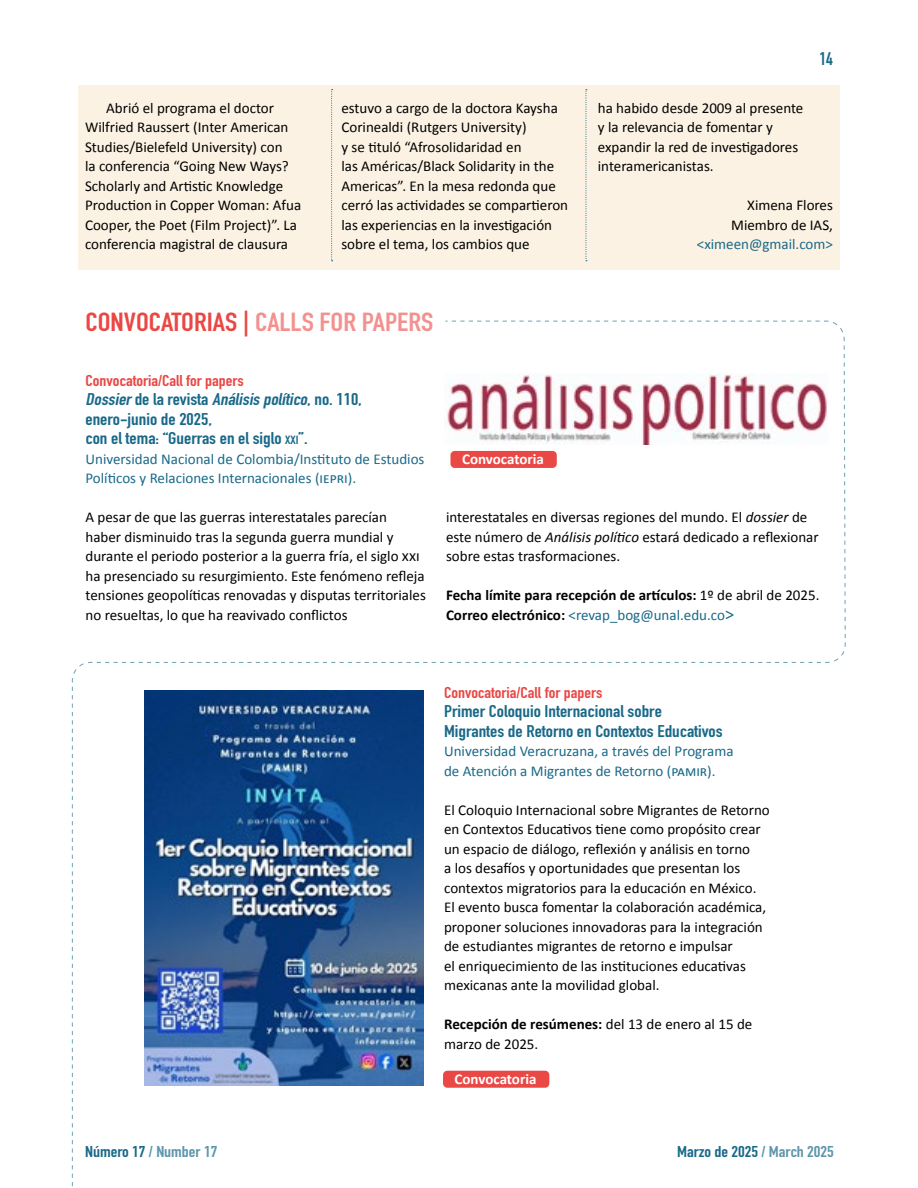
<style>
.page{position:relative;width:918px;height:1188px;background:#fff}
.page>*{position:absolute;margin:0;border:0;box-sizing:border-box;transform-origin:0 0}
.t1{font:700 25.8px "DIN Condensed";color:#e94845;scale:1.16 1}
.t2{font:700 18px "DIN Condensed";color:#196988}
.t3{font:700 16.8px/19.5px "DIN Condensed";color:#196988;scale:1.16 1}
.t4{font:700 15.45px "DIN Condensed";color:#e94845;scale:1.16 1}
.t5{font:700 15.45px "DIN Condensed";color:#196988;scale:1.16 1}
.t6{font:700 15.45px "DIN Condensed";color:#5e96ac;scale:1.16 1}
.t7{font:15px/19.5px "Calibri";color:#000}
.t8{font:15px/19.5px "Calibri";color:#196988}
.t9{font:700 15px/19.5px "Calibri";color:#000}
.t10{font:700 15px "Calibri";color:#fff}
.s1{color:#f2918f}
.s2{font-style:italic}
.s3{font-size:11.7px}
.s4{font-weight:400}
.s5{font-weight:400;color:#196988}
.s6{font-weight:400;font-size:18px;color:#196988}
.s7{font-weight:700}
.s8{color:#196988}
.s9{color:#5e96ac}
</style>
<div class="page">
<div style="left:78px;top:85px;width:762px;height:184px;background:#fbf2e3"></div>
<svg style="left:331px;top:89px;width:2px;height:172px"></svg>
<svg style="left:585px;top:89px;width:2px;height:172px"></svg>
<img style="left:445px;top:373px;width:382px;height:72px">
<div style="left:450px;top:451px;width:107px;height:17px;background:#e94845;border-radius:4px"></div>
<div style="left:443px;top:1071px;width:106px;height:17px;background:#e94845;border-radius:4px"></div>
<img style="left:144px;top:690px;width:280px;height:395px">
<p class="t2" style="left:820px;top:47px;width:15px">14</p>
<p class="t7" style="left:85px;top:97px;width:218px;text-indent:21px">Abrió el programa el doctor Wilfried Raussert (Inter American Studies/Bielefeld University) con<br>la conferencia “Going New Ways?<br>Scholarly and Artistic Knowledge Production in Copper Woman: Afua Cooper, the Poet (Film Project)”. La conferencia magistral de clausura</p>
<p class="t7" style="left:341px;top:97px;width:228px">estuvo a cargo de la doctora Kaysha Corinealdi (Rutgers University)<br>y se tituló “Afrosolidaridad en<br>las Américas/Black Solidarity in the Americas”. En la mesa redonda que cerró las actividades se compartieron las experiencias en la investigación sobre el tema, los cambios que</p>
<p class="t7" style="left:598px;top:97px;width:207px">ha habido desde 2009 al presente y la relevancia de fomentar y expandir la red de investigadores interamericanistas.</p>
<p class="t7" style="left:731px;top:195px;width:103px;text-align:right">Ximena Flores<br>Miembro de IAS,</p>
<p class="t8" style="left:697px;top:234px;width:138px">&lt;ximeen@gmail.com&gt;</p>
<h1 class="t1" style="left:86px;top:305px;width:301px">CONVOCATORIAS | <span class="s1">CALLS FOR PAPERS</span></h1>
<p class="t4" style="left:86px;top:370px;width:138px">Convocatoria/Call for papers</p>
<p class="t3" style="left:86px;top:389px;width:240px"><span class="s2">Dossier</span>d e l a r e v i st a <span class="s2">Análisispolítico</span>, n o . 1 1 0 , enero-junio de 2025,<br>con el tema: “Guerras en el siglo <span class="s3">xxi</span>”.</p>
<p class="t8" style="left:86px;top:448px;width:340px">Universidad Nacional de Colombia/Instituto de Estudios<br>Políticos y Relaciones Internacionales (iepri).</p>
<p class="t7" style="left:86px;top:507px;width:342px">A pesar de que las guerras interestatales parecían haber disminuido tras la segunda guerra mundial y durante el periodo posterior a la guerra fría, el siglo xxi ha presenciado su resurgimiento. Este fenómeno refleja tensiones geopolíticas renovadas y disputas territoriales no resueltas, lo que ha reavivado conflictos</p>
<p class="t10" style="left:462px;top:449px;width:83px">Convocatoria</p>
<p class="t7" style="left:446px;top:507px;width:374px">interestatales en diversas regiones del mundo. El <span class="s2">dossier</span> de este número de <span class="s2">Análisis político</span> estará dedicado a reflexionar sobre estas trasformaciones.</p>
<p class="t9" style="left:446px;top:585px;width:375px">Fecha límite para recepción de artículos: <span class="s4">1º de abril de 2025.<br></span>Correo electrónico: <span class="s5">&lt;revap_bog@unal.edu.co</span><span class="s6">&gt;</span></p>
<p class="t4" style="left:444px;top:682px;width:138px">Convocatoria/Call for papers</p>
<p class="t3" style="left:444px;top:701px;width:242px">Primer Coloquio Internacional sobre<br>Migrantes de Retorno en Contextos Educativos</p>
<p class="t8" style="left:444px;top:741px;width:291px">Universidad Veracruzana, a través del Programa de Atención a Migrantes de Retorno (pamir).</p>
<p class="t7" style="left:444px;top:799px;width:327px">El Coloquio Internacional sobre Migrantes de Retorno en Contextos Educativos tiene como propósito crear un espacio de diálogo, reflexión y análisis en torno<br>a los desafíos y oportunidades que presentan los contextos migratorios para la educación en México.<br>El evento busca fomentar la colaboración académica, proponer soluciones innovadoras para la integración de estudiantes migrantes de retorno e impulsar<br>el enriquecimiento de las instituciones educativas mexicanas ante la movilidad global.</p>
<p class="t7" style="left:444px;top:1014px;width:310px"><span class="s7">Recepción de resúmenes:</span> del 13 de enero al 15 de marzo de 2025.</p>
<p class="t10" style="left:455px;top:1069px;width:83px">Convocatoria</p>
<p class="t6" style="left:85px;top:1141px;width:116px"><span class="s8">Número 17</span> / Number 17</p>
<p class="t5" style="left:677px;top:1141px;width:137px">Marzo de 2025 <span class="s9">/ March 2025</span></p>
</div>
